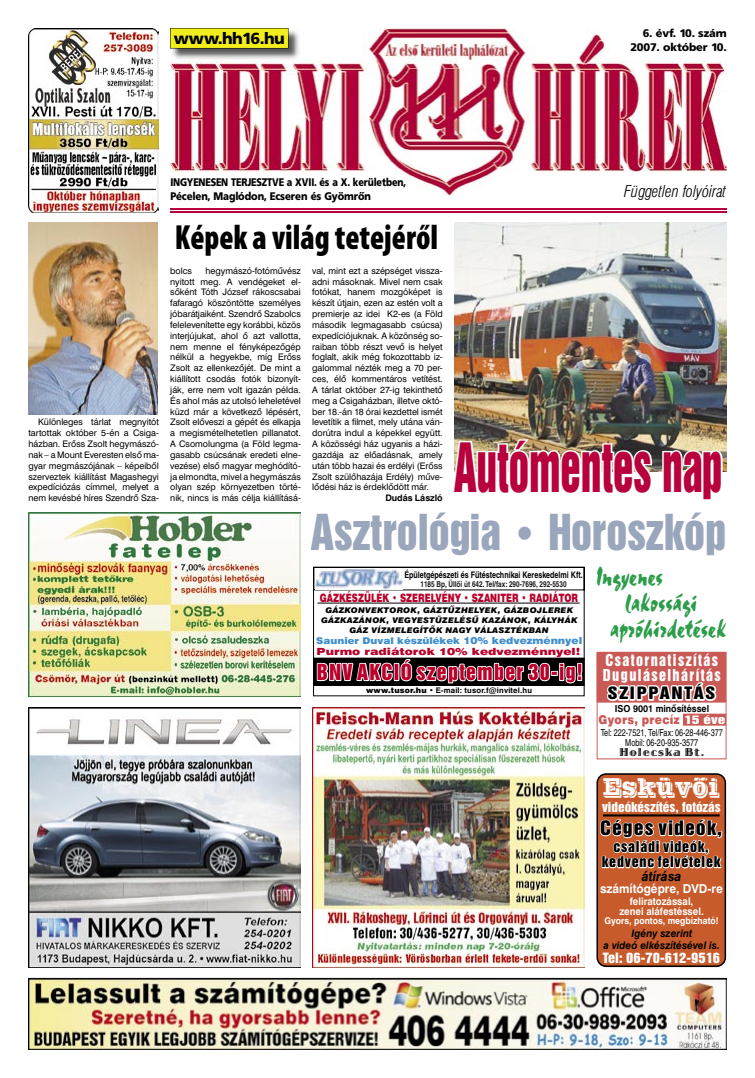
<style>
.page{position:relative;width:755px;height:1078px;background:#fff}
.page>*{position:absolute;margin:0;border:0;box-sizing:border-box;transform-origin:0 0}
.t1{font:61.9px "Swiss 921 PFL";color:#b7003c;scale:.67 1}
.t2{font:45.2px "Swiss 921 PFL";color:#9aa6bb;scale:.95 1}
.t3{font:900 condensed 35px "Myriad Pro";color:#000;scale:.91 1}
.t4{font:28.2px "Staccato 555 PFL";color:#2e9d4b;scale:.82 1}
.t5{font:25px "H Vineta";color:#fff;scale:.74 1}
.t6{font:20.2px "H Swiss 921";letter-spacing:.065em;color:#bd002b}
.t7{font:18.2px "H Swiss 921";letter-spacing:.05em;color:#000;scale:1.1 1}
.t8{font:italic 16px "Swiss 721 Lt Cn PFL";color:#000}
.t9{font:16px "Frutiger Blk PFL";color:#000}
.t10{font:15.5px "H Swiss 921";letter-spacing:.095em;color:#000;scale:1.18 1}
.t11{font:15px/15.4px "H Swiss 921";letter-spacing:.095em;color:#fff;scale:.96 1}
.t12{font:13.6px/15.4px "H Swiss 921";letter-spacing:.05em;color:#000;text-align:center;scale:1.05 1}
.t13{font:italic 700 13.1px "H Swiss 721";color:#000;scale:.96 1}
.t14{font:12.9px "H Swiss 921";color:#fff;scale:1.12 1}
.t15{font:12.5px "H Swiss 921";color:#fff;scale:1.08 1}
.t16{font:700 12.3px "H Swiss 721";color:#fff;scale:.96 1}
.t17{font:900 12.2px "H Swiss 721";letter-spacing:.03em;color:#ca5a56;scale:.9 1}
.t18{font:11.8px "Jazz PFL";letter-spacing:.085em;color:#000}
.t19{font:900 11.5px "H Swiss 721";color:#b7002a;scale:.74 1}
.t20{font:11px/14.1px "Frutiger Blk PFL";color:#000;scale:.83 1}
.t21{font:11px/14.8px "Frutiger Blk PFL";color:#000;text-align:right}
.t22{font:10.7px "H Swiss 921";color:#fff;scale:1.44 1}
.t23{font:italic 700 10.4px/11.8px "H Swiss 721";color:#000;text-align:center;scale:.96 1}
.t24{font:700 10.4px/10.1px "H Swiss 721";color:#fff;text-align:center;scale:.92 1}
.t25{font:900 9.9px "H Swiss 721";color:#b7002a;scale:1.25 1}
.t26{font:9.7px/10px "H Helvetica Narrow";color:#000;text-align:center;scale:.92 1}
.t27{font:700 9.7px "H Swiss 721";color:#000;scale:.92 1}
.t28{font:700 9.4px "H Swiss 721";color:#fff;scale:.92 1}
.t29{font:900 9.3px "H Swiss 721";color:#3f8fce;scale:1.09 1}
.t30{font:9.1px "H Helvetica Narrow Bold";color:#000;scale:.96 1}
.t31{font:9px/10.8px "Swiss 721 PFL";letter-spacing:-.005em;color:#000;text-align:justify}
.t32{font:700 9px "Swiss 721 PFL";letter-spacing:-.005em;color:#000}
.t33{font:8.2px "H Helvetica Narrow Bold";color:#181819;scale:.96 1}
.t34{font:italic 900 7.8px/9.8px "H Swiss 721";letter-spacing:.035em;color:#000;text-align:center;scale:1.09 1}
.t35{font:700 7.7px "H Swiss 721";letter-spacing:.025em;color:#000}
.s1{font-size:9.8px}
.s2{font-weight:900}
</style>
<div class="page">
<img style="left:170px;top:28px;width:556px;height:167px">
<hr style="left:170px;top:208px;width:556px;height:1px;background:#b7003c">
<hr style="left:170px;top:212px;width:556px;height:1px;background:#b7003c">
<div style="left:170px;top:192px;width:270px;height:8px;background:#fff"></div>
<img style="left:28px;top:28px;width:131px;height:184px">
<img style="left:28px;top:512px;width:272px;height:184px">
<img style="left:170px;top:28px;width:131px;height:33px">
<div style="left:170px;top:28px;width:118px;height:20px;background:#f2ed1c"></div>
<img style="left:28px;top:977px;width:698px;height:72px">
<img style="left:28px;top:707px;width:272px;height:260px">
<img style="left:312px;top:707px;width:272px;height:260px">
<div style="left:596px;top:651px;width:130px;height:108px;border:1px solid #ca5a56"></div>
<div style="left:596px;top:652px;width:129px;height:50px;background:#ca5a56"></div>
<div style="left:596px;top:651px;width:129px;height:51px;border:1px solid #ca5a56"></div>
<svg style="left:604px;top:651px;width:113px;height:109px"></svg>
<div style="left:683px;top:714px;width:42px;height:11px;background:#ca5a56"></div>
<div style="left:682px;top:713px;width:43px;height:12px;border:1px solid #ca5a56"></div>
<div style="left:596px;top:773px;width:128px;height:193px;background:#c85b2b;border-radius:9px"></div>
<div style="left:596px;top:773px;width:129px;height:193px;border:2px solid #000;border-radius:9px"></div>
<svg style="left:600px;top:814px;width:122px;height:55px"></svg>
<hr style="left:602px;top:814px;width:117px;height:2px;background:#000">
<svg style="left:313px;top:566px;width:271px;height:130px"></svg>
<hr style="left:317px;top:602px;width:262px;height:1px;background:#000">
<div style="left:313px;top:658px;width:271px;height:27px;border:1px solid #000"></div>
<svg style="left:315px;top:628px;width:78px;height:68px"></svg>
<div style="left:393px;top:662px;width:6px;height:19px;border:2px solid #fff"></div>
<svg style="left:399px;top:658px;width:184px;height:26px"></svg>
<img style="left:315px;top:568px;width:87px;height:21px">
<img style="left:454px;top:223px;width:272px;height:248px">
<img style="left:28px;top:223px;width:130px;height:191px">
<img style="left:454px;top:404px;width:199px;height:68px">
<svg style="left:660px;top:448px;width:63px;height:24px"></svg>
<h3 class="t9" style="left:174px;top:29px;width:112px">www.hh16.hu</h3>
<p class="t21" style="left:630px;top:25px;width:98px">6. évf. 10. szám<br>2007. október 10.</p>
<p class="t31" style="left:28px;top:416px;width:132px;text-indent:10px">Különleges tárlat megnyitót tartottak október 5-én a Csiga&shy;házban. Erőss Zsolt hegymászó&shy;nak – a Mount Everesten első ma&shy;gyar megmászójának – képeiből szerveztek kiállítást Magashegyi expedíciózás címmel, melyet a nem kevésbé híres Szendrő Sza-</p>
<p class="t20" style="left:170px;top:175px;width:285px">INGYENESEN TERJESZTVE a XVII. és a X. kerületben,<br>Pécelen, Maglódon, Ecseren és Gyömrőn</p>
<h3 class="t3" style="left:175px;top:218px;width:290px">Képek a világ tetejéről</h3>
<p class="t31" style="left:170px;top:265px;width:132px;text-indent:35px">hegymászó-fotóművész nyitott meg. A vendégeket el&shy;sőként Tóth József rákoscsabai fafaragó köszöntötte személyes jóbarátjaiként. Szendrő Szabolcs felelevenítette egy korábbi, közös interjújukat, ahol ő azt vallotta, nem menne el fényképezőgép nélkül a hegyekbe, míg Erőss Zsolt az ellenkezőjét. De mint a kiállított csodás fotók bizonyít&shy;ják, erre nem volt igazán példa.<br>És ahol más az utolsó leheletével küzd már a következő lépésért, Zsolt előveszi a gépét és elkapja a megismételhetetlen pillanatot.<br>A Csomolungma (a Föld legma&shy;gasabb csúcsának eredeti elne&shy;vezése) első magyar meghódító&shy;ja elmondta, mivel a hegymászás olyan szép környezetben törté&shy;nik, nincs is más célja kiállításá-</p>
<p class="t31" style="left:312px;top:265px;width:132px">val, mint ezt a szépséget vissza&shy;adni másoknak. Mivel nem csak fotókat, hanem mozgóképet is készít útjain, ezen az estén volt a premierje az idei K2-es (a Föld második legmagasabb csúcsa) expedíciójuknak. A közönség so&shy;raiban több részt vevő is helyet foglalt, akik még fokozottabb iz&shy;galommal nézték meg a 70 per&shy;ces, élő kommentáros vetítést.<br>A tárlat október 27-ig tekinthető meg a Csigaházban, illetve októ&shy;ber 18.-án 18 órai kezdettel ismét levetítik a filmet, mely utána ván&shy;dorútra indul a képekkel együtt.<br>A közösségi ház ugyanis a házi&shy;gazdája az előadásnak, amely után több hazai és erdélyi (Erőss Zsolt szülőhazája Erdély) műve&shy;lődési ház is érdeklődött már.</p>
<p class="t31" style="left:170px;top:265px;width:23px">bolcs</p>
<p class="t32" style="left:385px;top:492px;width:59px">Dudás László</p>
<h3 class="t8" style="left:623px;top:182px;width:103px">Független folyóirat</h3>
<h1 class="t1" style="left:454px;top:427px;width:402px">Autómentes nap</h1>
<h2 class="t2" style="left:311px;top:502px;width:438px">Asztrológia • Horoszkóp</h2>
<p class="t30" style="left:404px;top:568px;width:187px">Épületgépészeti és Fûtéstechnikai Kereskedelmi Kft.</p>
<p class="t33" style="left:420px;top:578px;width:154px">1185 Bp, Üllõi út 642. Tel/fax: 290-7696, 292-5530</p>
<p class="t19" style="left:320px;top:591px;width:350px">GÁZKÉSZÜLÉK • SZERELVÉNY • SZANITER • RADIÁTOR</p>
<p class="t34" style="left:321px;top:605px;width:236px">GÁZKONVEKTOROK, GÁZTÛZHELYEK, GÁZBOJLEREK<br>GÁZKAZÁNOK, VEGYESTÜZELÉSÛ KAZÁNOK, KÁLYHÁK<br>GÁZ VÍZMELEGÍTÕK NAGY VÁLASZTÉKBAN</p>
<p class="t29" style="left:316px;top:634px;width:245px">Saunier Duval készülékek <span class="s1">10% kedvezménnyel</span></p>
<p class="t25" style="left:316px;top:645px;width:212px">Purmo radiátorok 10% kedvezménnyel!</p>
<h3 class="t6" style="left:316px;top:660px;width:267px">BNV AKCIÓ szeptember 30-ig!</h3>
<p class="t35" style="left:366px;top:687px;width:167px"><span class="s2">www.tusor.hu</span> • E-mail: tusor.f@invitel.hu</p>
<h3 class="t4" style="left:595px;top:558px;width:84px">Ingyenes</h3>
<h3 class="t4" style="left:624px;top:584px;width:89px">lakossági</h3>
<h3 class="t4" style="left:610px;top:610px;width:142px">apróhirdetések</h3>
<h3 class="t11" style="left:602px;top:651px;width:124px">Csatornatiszítás<br>Duguláselhárítás</h3>
<h3 class="t10" style="left:607px;top:683px;width:92px">SZIPPANTÁS</h3>
<p class="t22" style="left:683px;top:713px;width:30px">15 éve</p>
<p class="t27" style="left:614px;top:702px;width:104px">ISO 9001 minõsítéssel</p>
<h3 class="t17" style="left:598px;top:714px;width:92px">Gyors, precíz</h3>
<h3 class="t18" style="left:619px;top:745px;width:86px">Holecska Bt.</h3>
<p class="t26" style="left:600px;top:727px;width:134px">Tel: 222-7521, Tel/Fax: 06-28-446-377<br>Mobil: 06-20-935-3577</p>
<h3 class="t5" style="left:602px;top:777px;width:159px">Esküvõi</h3>
<h3 class="t15" style="left:601px;top:801px;width:111px">videókészítés, fotózás</h3>
<h3 class="t7" style="left:599px;top:820px;width:112px">Céges videók,</h3>
<h3 class="t13" style="left:641px;top:870px;width:43px">átírása</h3>
<h3 class="t16" style="left:599px;top:883px;width:129px">számítógépre, DVD-re</h3>
<p class="t24" style="left:619px;top:896px;width:93px">feliratozással, zenei aláfestéssel.</p>
<p class="t28" style="left:604px;top:916px;width:125px">Gyors, pontos, megbízható!</p>
<p class="t23" style="left:603px;top:927px;width:123px">Igény szerint<br>a videó elkészítésével is.</p>
<h3 class="t12" style="left:601px;top:839px;width:114px">családi videók, kedvenc felvételek</h3>
<h3 class="t14" style="left:602px;top:951px;width:106px">Tel: 06-70-612-9516</h3>
</div>
